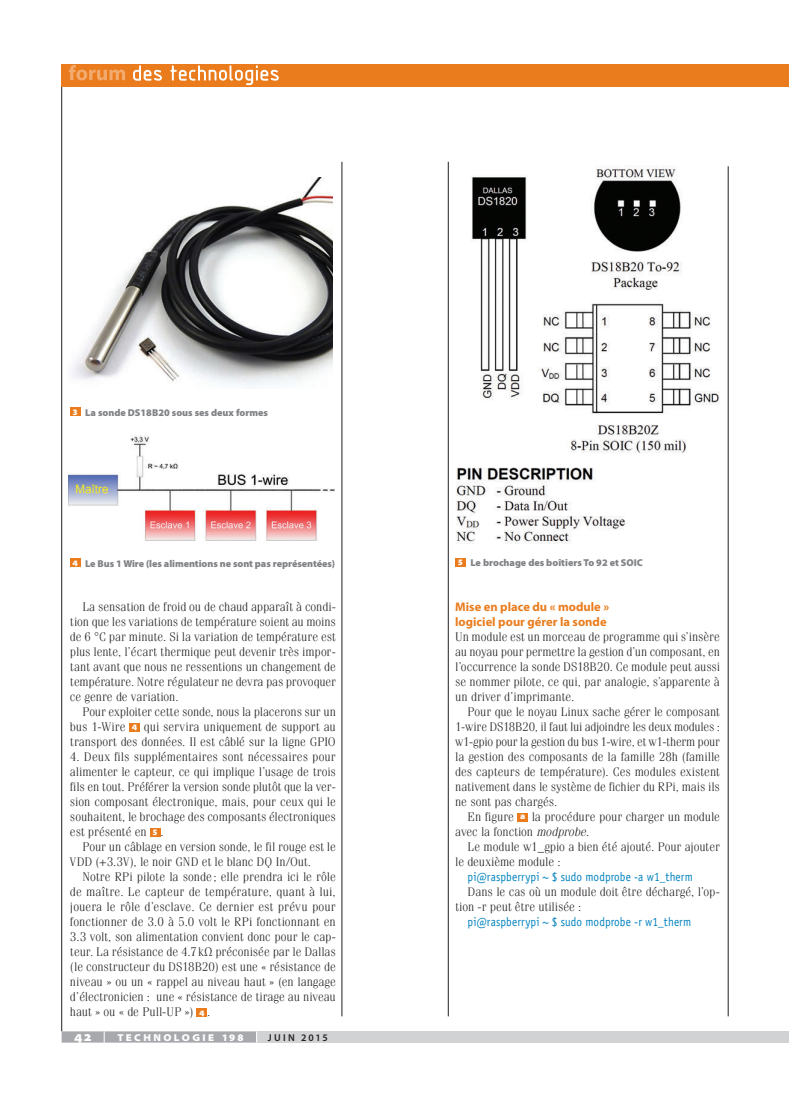
<style>
.page{position:relative;width:797px;height:1105px;background:#fff}
.page>*{position:absolute;margin:0;border:0;box-sizing:border-box;transform-origin:0 0}
.t1{font:900 semi-expanded 13.75px "Myriad Pro";color:#fff}
.t2{font:300 12.5px/15px "Fenice Std";letter-spacing:-.005em;color:#231f20;text-align:justify}
.t3{font:12.5px "Officina Sans Std";letter-spacing:.005em;color:#0082be;scale:.9 1}
.t4{font:700 12.5px/15px "Myriad Pro";color:#ea7c1d}
.t5{font:900 10px "Myriad Pro";color:#808285}
.t6{font:900 semi-expanded 10px "Myriad Pro";letter-spacing:.24em;color:#fff}
.t7{font:600 10px "Myriad Pro";letter-spacing:.22em;color:#231f20}
.s1{font-family:"Myriad Pro";font-weight:900;font-stretch:semi-expanded;font-size:9px;color:#fff}
.s2{font-style:italic}
</style>
<div class="page">
<hr style="left:61px;top:86px;width:1px;height:945px;background:#231f20">
<div style="left:770px;top:64px;width:18px;height:22px;background:#ea7c1d"></div>
<div style="left:62px;top:64px;width:708px;height:22px;background:#ea7c1d"></div>
<svg style="left:69px;top:65px;width:56px;height:15px"></svg>
<svg style="left:133px;top:65px;width:146px;height:20px"></svg>
<div style="left:770px;top:1031px;width:18px;height:11px;background:#d1d2d4"></div>
<div style="left:257px;top:1031px;width:513px;height:11px;background:#d1d2d4"></div>
<svg style="left:62px;top:1031px;width:195px;height:11px;background:#abacb0"></svg>
<hr style="left:728px;top:166px;width:1px;height:850px;background:#231f20">
<hr style="left:448px;top:162px;width:1px;height:854px;background:#231f20">
<hr style="left:342px;top:162px;width:1px;height:854px;background:#231f20">
<div style="left:129px;top:723px;width:11px;height:8px;background:#ea7c1d"></div>
<div style="left:150px;top:828px;width:10px;height:8px;background:#ea7c1d"></div>
<div style="left:197px;top:1008px;width:10px;height:8px;background:#ea7c1d"></div>
<div style="left:517px;top:813px;width:11px;height:8px;background:#ea7c1d"></div>
<img style="left:72px;top:177px;width:261px;height:212px">
<div style="left:70px;top:408px;width:10px;height:8px;background:#ea7c1d"></div>
<div style="left:70px;top:558px;width:10px;height:8px;background:#ea7c1d"></div>
<img style="left:69px;top:436px;width:266px;height:104px">
<div style="left:455px;top:558px;width:10px;height:8px;background:#ea7c1d"></div>
<img style="left:456px;top:165px;width:263px;height:379px">
<p class="t5" style="left:73px;top:406px;width:197px"><sup>3</sup> La sonde DS18B20 sous ses deux formes</p>
<p class="t5" style="left:72px;top:557px;width:264px"><sup>4</sup> Le Bus 1 Wire (les alimentions ne sont pas représentées)</p>
<p class="t5" style="left:458px;top:556px;width:186px"><sup>5</sup> Le brochage des boîtiers To 92 et SOIC</p>
<p class="t2" style="left:70px;top:599px;width:267px;text-indent:12px">La sensation de froid ou de chaud apparaît à condi&shy;tion que les variations de température soient au moins de 6 °C par minute. Si la variation de température est plus lente, l’écart thermique peut devenir très impor&shy;tant avant que nous ne ressentions un changement de température. Notre régulateur ne devra pas provoquer ce genre de variation.</p>
<p class="t2" style="left:70px;top:704px;width:267px;text-indent:12px">Pour exploiter cette sonde, nous la placerons sur un bus 1-Wire <span class="s1">4</span> qui servira uniquement de support au transport des données. Il est câblé sur la ligne GPIO</p>
<p class="t2" style="left:70px;top:749px;width:267px">4. Deux fils supplémentaires sont nécessaires pour alimenter le capteur, ce qui implique l’usage de trois fils en tout. Préférer la version sonde plutôt que la ver&shy;sion composant électronique, mais, pour ceux qui le souhaitent, le brochage des composants électroniques est présenté en <span class="s1">5</span> .</p>
<p class="t2" style="left:70px;top:839px;width:267px;text-indent:12px">Pour un câblage en version sonde, le fil rouge est le<br>VDD (+3.3V), le noir GND et le blanc DQ In/Out.</p>
<p class="t2" style="left:70px;top:869px;width:267px;text-indent:12px">Notre RPi pilote la sonde ; elle prendra ici le rôle de maître. Le capteur de température, quant à lui, jouera le rôle d’esclave. Ce dernier est prévu pour fonctionner de 3.0 à 5.0 volt le RPi fonctionnant en 3.3 volt, son alimentation convient donc pour le cap&shy;teur. La résistance de 4.7kΩ préconisée par le Dallas (le constructeur du DS18B20) est une « résistance de niveau » ou un « rappel au niveau haut » (en langage d’électronicien : une « résistance de tirage au niveau haut » ou « de Pull-UP ») <span class="s1">4</span> .</p>
<p class="t1" style="left:74px;top:1027px;width:19px">42</p>
<p class="t6" style="left:117px;top:1030px;width:128px">TECHNOLOGIE 198</p>
<p class="t7" style="left:268px;top:1031px;width:61px">JUIN 2015</p>
<p class="t4" style="left:455px;top:598px;width:155px">Mise en place du « module » logiciel pour gérer la sonde</p>
<p class="t2" style="left:455px;top:629px;width:266px">Un module est un morceau de programme qui s’insère au noyau pour permettre la gestion d’un composant, en l’occurrence la sonde DS18B20. Ce module peut aussi se nommer pilote, ce qui, par analogie, s’apparente à un driver d’imprimante.</p>
<p class="t2" style="left:455px;top:704px;width:266px;text-indent:12px">Pour que le noyau Linux sache gérer le composant 1-wire DS18B20, il faut lui adjoindre les deux modules : w1-gpio pour la gestion du bus 1-wire, et w1-therm pour la gestion des composants de la famille 28h (famille des capteurs de température). Ces modules existent nativement dans le système de fichier du RPi, mais ils ne sont pas chargés.</p>
<p class="t2" style="left:455px;top:809px;width:266px;text-indent:12px">En figure <span class="s1">a</span> la procédure pour charger un module avec la fonction <span class="s2">modprobe</span>.</p>
<p class="t2" style="left:455px;top:839px;width:266px;text-indent:12px">Le module w1_gpio a bien été ajouté. Pour ajouter le deuxième module :</p>
<p class="t3" style="left:467px;top:870px;width:252px">pi@raspberrypi ~ $ sudo modprobe -a w1_therm</p>
<p class="t2" style="left:455px;top:884px;width:266px;text-indent:12px">Dans le cas où un module doit être déchargé, l’op&shy;tion -r peut être utilisée :</p>
<p class="t3" style="left:467px;top:915px;width:250px">pi@raspberrypi ~ $ sudo modprobe -r w1_therm</p>
</div>
